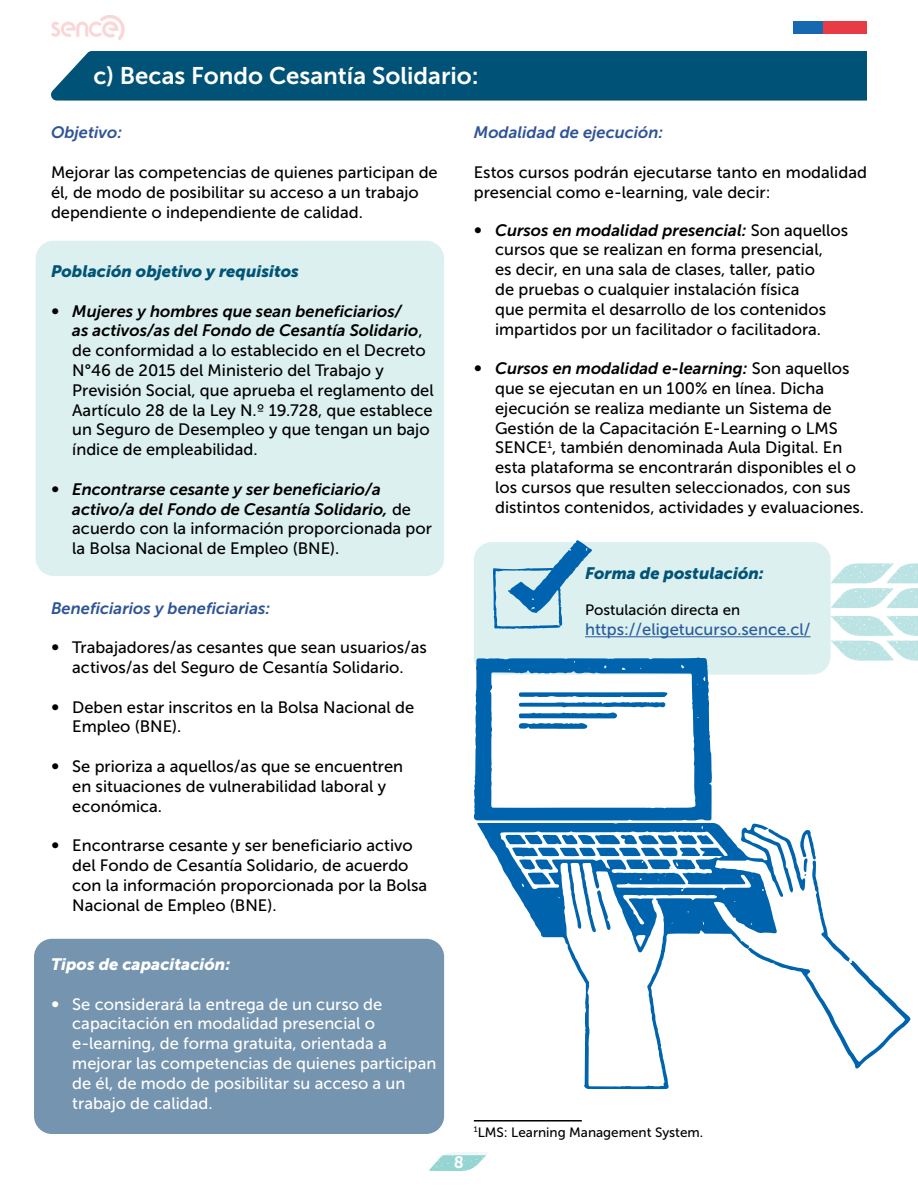
<style>
.page{position:relative;width:918px;height:1188px;background:#fff}
.page>*{position:absolute;margin:0;border:0;box-sizing:border-box;transform-origin:0 0}
.t1{font:24px "Museo Sans 700";color:#fff}
.t2{font:16.5px/19.8px "Museo Sans 500";color:#000}
.t3{font:italic 16.5px/19.8px "Museo Sans 700";color:#000}
.t4{font:16.5px/19.8px "Museo Sans 500";color:#fff}
.t5{font:italic 16.5px "Museo Sans 700";color:#2f5496}
.t6{font:italic 16.5px "Museo Sans 900";color:#015377}
.t7{font:16.5px "Museo Sans 500";color:#275b9b}
.t8{font:italic 16.5px "Museo Sans 900";color:#fff}
.t9{font:16.5px "Museo Sans 700";color:#fff}
.t10{font:15px "Museo Sans 500";color:#000}
.t11{font:13.5px "Museo Sans 500";color:#000}
.s1{font-family:"Museo Sans 500";font-style:normal}
</style>
<div class="page">
<svg style="left:831px;top:563px;width:87px;height:45px"></svg>
<svg style="left:831px;top:616px;width:87px;height:45px"></svg>
<svg style="left:429px;top:1155px;width:58px;height:16px"></svg>
<svg style="left:51px;top:15px;width:74px;height:26px"></svg>
<div style="left:793px;top:21px;width:30px;height:13px;background:#1669b1"></div>
<div style="left:823px;top:21px;width:44px;height:13px;background:#e73c46"></div>
<div style="left:34px;top:939px;width:410px;height:195px;background:#7594af;border-radius:18px"></div>
<div style="left:36px;top:241px;width:408px;height:335px;background:#dbf0ef;border-radius:18px"></div>
<hr style="left:474px;top:1120px;width:108px;height:2px;background:#000">
<div style="left:51px;top:51px;width:816px;height:50px;background:#005377"></div>
<div style="left:474px;top:542px;width:357px;height:133px;background:#dbf0ef;border-radius:18px"></div>
<hr style="left:585px;top:636px;width:226px;height:1px;background:#275b9b">
<svg style="left:477px;top:823px;width:292px;height:266px"></svg>
<svg style="left:748px;top:829px;width:163px;height:240px"></svg>
<svg style="left:597px;top:890px;width:14px;height:40px"></svg>
<svg style="left:506px;top:835px;width:208px;height:49px"></svg>
<svg style="left:474px;top:658px;width:238px;height:163px"></svg>
<svg style="left:493px;top:540px;width:99px;height:89px"></svg>
<h1 class="t1" style="left:94px;top:62px;width:387px">c) Becas Fondo Cesantía Solidario:</h1>
<p class="t5" style="left:51px;top:123px;width:73px">Objetivo:</p>
<p class="t2" style="left:51px;top:162px;width:388px">Mejorar las competencias de quienes participan de él, de modo de posibilitar su acceso a un trabajo dependiente o independiente de calidad.</p>
<p class="t6" style="left:51px;top:262px;width:250px">Población objetivo y requisitos</p>
<p class="t3" style="left:72px;top:301px;width:352px;text-indent:-21px"><span class="s1">∞</span> Mujeres y hombres que sean beneficiarios/<br>as activos/as del Fondo de Cesantía Solidario<span class="s1">,</span></p>
<p class="t2" style="left:72px;top:341px;width:363px">de conformidad a lo establecido en el Decreto N°46 de 2015 del Ministerio del Trabajo y Previsión Social, que aprueba el reglamento del Aartículo 28 de la Ley N.º 19.728, que establece un Seguro de Desempleo y que tengan un bajo índice de empleabilidad.</p>
<p class="t3" style="left:72px;top:479px;width:340px;text-indent:-21px"><span class="s1">∞</span> Encontrarse cesante y ser beneficiario/a activo/a del Fondo de Cesantía Solidario, <span class="s1">de</span></p>
<p class="t2" style="left:72px;top:519px;width:361px">acuerdo con la información proporcionada por la Bolsa Nacional de Empleo (BNE).</p>
<p class="t5" style="left:51px;top:599px;width:221px">Beneficiarios y beneficiarias:</p>
<p class="t2" style="left:51px;top:638px;width:377px;text-align:center">∞ Trabajadores/as cesantes que sean usuarios/as activos/as del Seguro de Cesantía Solidario.</p>
<p class="t2" style="left:72px;top:697px;width:343px;text-indent:-21px">∞ Deben estar inscritos en la Bolsa Nacional de<br>Empleo (BNE).</p>
<p class="t2" style="left:72px;top:756px;width:332px;text-indent:-21px">∞ Se prioriza a aquellos/as que se encuentren en situaciones de vulnerabilidad laboral y económica.</p>
<p class="t2" style="left:72px;top:836px;width:357px;text-indent:-21px">∞ Encontrarse cesante y ser beneficiario activo del Fondo de Cesantía Solidario, de acuerdo con la información proporcionada por la Bolsa Nacional de Empleo (BNE).</p>
<p class="t5" style="left:474px;top:123px;width:191px">Modalidad de ejecución:</p>
<p class="t2" style="left:474px;top:162px;width:395px">Estos cursos podrán ejecutarse tanto en modalidad presencial como e-learning, vale decir:</p>
<p class="t3" style="left:474px;top:220px;width:376px"><span class="s1">∞</span> Cursos en modalidad presencial: <span class="s1">Son aquellos</span></p>
<p class="t2" style="left:495px;top:240px;width:332px">cursos que se realizan en forma presencial, es decir, en una sala de clases, taller, patio de pruebas o cualquier instalación física que permita el desarrollo de los contenidos impartidos por un facilitador o facilitadora.</p>
<p class="t3" style="left:474px;top:359px;width:377px"><span class="s1">∞</span> Cursos en modalidad e-learning: <span class="s1">Son aquellos</span></p>
<p class="t2" style="left:495px;top:378px;width:371px">que se ejecutan en un 100% en línea. Dicha ejecución se realiza mediante un Sistema de Gestión de la Capacitación E-Learning o LMS SENCE<sup>1</sup>, también denominada Aula Digital. En esta plataforma se encontrarán disponibles el o los cursos que resulten seleccionados, con sus distintos contenidos, actividades y evaluaciones.</p>
<p class="t6" style="left:585px;top:564px;width:180px">Forma de postulación:</p>
<p class="t10" style="left:585px;top:602px;width:156px">Postulación directa en</p>
<p class="t7" style="left:585px;top:620px;width:227px">https://eligetucurso.sence.cl/</p>
<p class="t8" style="left:51px;top:955px;width:181px">Tipos de capacitación:</p>
<p class="t4" style="left:72px;top:994px;width:366px;text-indent:-21px">∞ Se considerará la entrega de un curso de capacitación en modalidad presencial o e-learning, de forma gratuita, orientada a mejorar las competencias de quienes participan de él, de modo de posibilitar su acceso a un trabajo de calidad.</p>
<p class="t9" style="left:454px;top:1153px;width:12px">8</p>
<p class="t11" style="left:474px;top:1125px;width:231px"><sup>1</sup>LMS: Learning Management System.</p>
</div>
